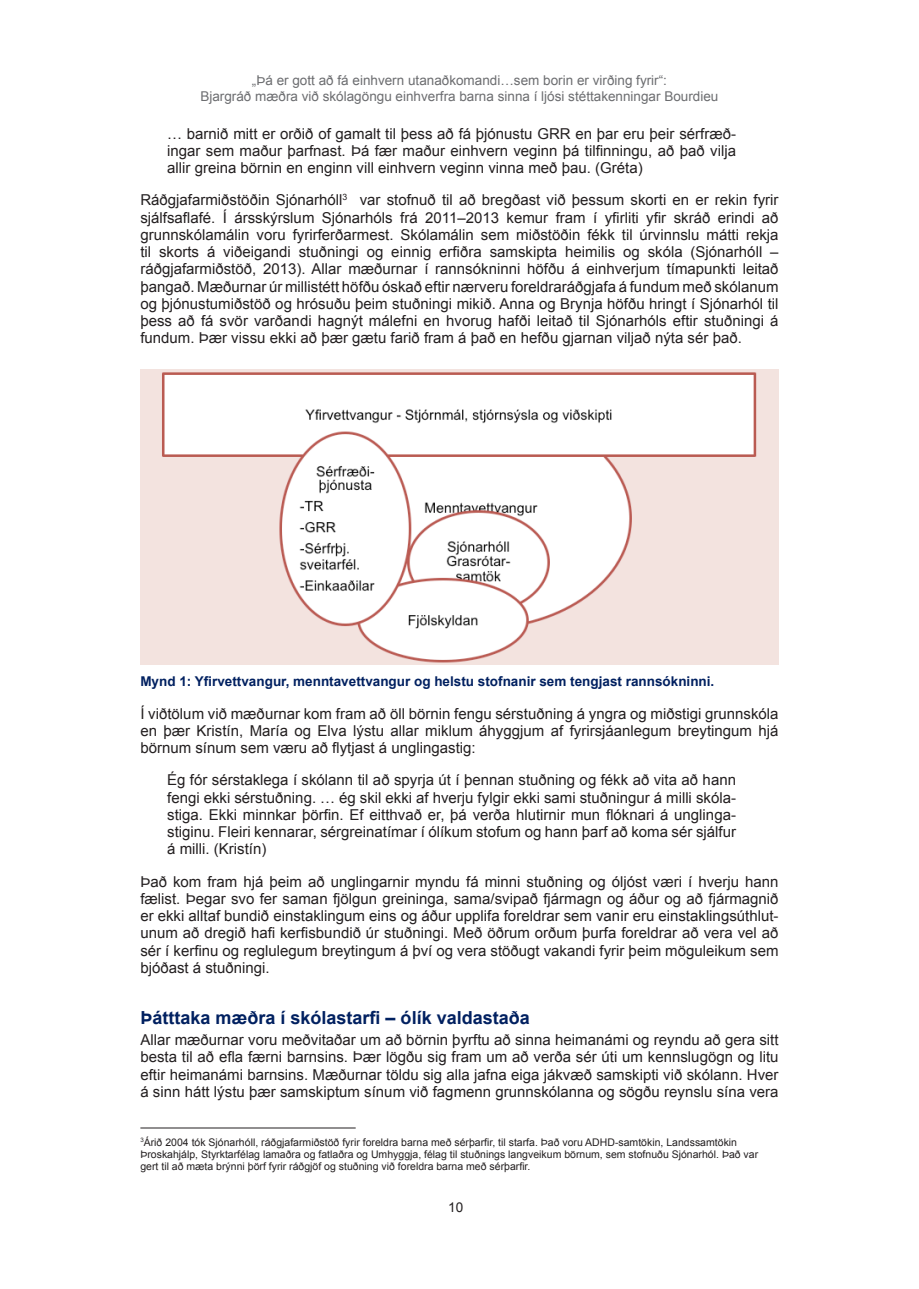
<style>
.page{position:relative;width:919px;height:1289px;background:#fff}
.page>*{position:absolute;margin:0;border:0;box-sizing:border-box;transform-origin:0 0}
._2__stigs_fyrirsogn{font:700 18px "Arial";color:#002060}
.texti{font:15px/17.2px "Arial";color:#231f20;text-align:justify}
.Tilvitnun{font:15px/17.2px "Arial";color:#231f20;text-align:justify}
.t1{font:13.5px/16.2px "Arial";color:#6c6d70;text-align:center}
.Mynd_14_sm_og_myndat{font:700 13.5px "Arial";color:#002060}
.t2{font:13.5px "Arial";color:#231f20}
.t3{font:10.5px/12px "Arial";color:#231f20}
</style>
<div class="page">
<img style="left:140px;top:369px;width:638px;height:295px">
<hr style="left:140px;top:1127px;width:215px;height:1px;background:#231f20">
<p class="t1" style="left:200px;top:72px;width:519px">„Þá er gott að fá einhvern utanaðkomandi…sem borin er virðing fyrir“:<br>Bjargráð mæðra við skólagöngu einhverfra barna sinna í ljósi stéttakenningar Bourdieu</p>
<p class="Tilvitnun" style="left:167px;top:125px;width:570px">… barnið mitt er orðið of gamalt til þess að fá þjónustu GRR en þar eru þeir sérfræð&shy;ingar sem maður þarfnast. Þá fær maður einhvern veginn þá tilfinningu, að það vilja allir greina börnin en enginn vill einhvern veginn vinna með þau. (Gréta)</p>
<p class="texti" style="left:140px;top:191px;width:639px">Ráðgjafarmiðstöðin Sjónarhóll<sup>3</sup> var stofnuð til að bregðast við þessum skorti en er rekin fyrir sjálfsaflafé. Í ársskýrslum Sjónarhóls frá 2011–2013 kemur fram í yfirliti yfir skráð erindi að grunnskólamálin voru fyrirferðarmest. Skólamálin sem miðstöðin fékk til úrvinnslu mátti rekja til skorts á viðeigandi stuðningi og einnig erfiðra samskipta heimilis og skóla (Sjónarhóll – ráðgjafarmiðstöð, 2013). Allar mæðurnar í rannsókninni höfðu á einhverjum tímapunkti leitað þangað. Mæðurnar úr millistétt höfðu óskað eftir nærveru foreldraráðgjafa á fundum með skólanum og þjónustumiðstöð og hrósuðu þeim stuðningi mikið. Anna og Brynja höfðu hringt í Sjónarhól til þess að fá svör varðandi hagnýt málefni en hvorug hafði leitað til Sjónarhóls eftir stuðningi á fundum. Þær vissu ekki að þær gætu farið fram á það en hefðu gjarnan viljað nýta sér það.</p>
<p class="Mynd_14_sm_og_myndat" style="left:140px;top:672px;width:575px">Mynd 1: Yfirvettvangur, menntavettvangur og helstu stofnanir sem tengjast rannsókninni.</p>
<p class="texti" style="left:140px;top:704px;width:639px">Í viðtölum við mæðurnar kom fram að öll börnin fengu sérstuðning á yngra og miðstigi grunnskóla en þær Kristín, María og Elva lýstu allar miklum áhyggjum af fyrirsjáanlegum breytingum hjá börnum sínum sem væru að flytjast á unglingastig:</p>
<p class="Tilvitnun" style="left:167px;top:771px;width:570px">Ég fór sérstaklega í skólann til að spyrja út í þennan stuðning og fékk að vita að hann fengi ekki sérstuðning. … ég skil ekki af hverju fylgir ekki sami stuðningur á milli skóla&shy;stiga. Ekki minnkar þörfin. Ef eitthvað er, þá verða hlutirnir mun flóknari á unglinga&shy;stiginu. Fleiri kennarar, sérgreinatímar í ólíkum stofum og hann þarf að koma sér sjálfur á milli. (Kristín)</p>
<p class="texti" style="left:140px;top:872px;width:639px">Það kom fram hjá þeim að unglingarnir myndu fá minni stuðning og óljóst væri í hverju hann fælist. Þegar svo fer saman fjölgun greininga, sama/svipað fjármagn og áður og að fjármagnið er ekki alltaf bundið einstaklingum eins og áður upplifa foreldrar sem vanir eru einstaklingsúthlut&shy;unum að dregið hafi kerfisbundið úr stuðningi. Með öðrum orðum þurfa foreldrar að vera vel að sér í kerfinu og reglulegum breytingum á því og vera stöðugt vakandi fyrir þeim möguleikum sem bjóðast á stuðningi.</p>
<p class="_2__stigs_fyrirsogn" style="left:140px;top:1005px;width:391px">Þátttaka mæðra í skólastarfi – ólík valdastaða</p>
<p class="texti" style="left:140px;top:1031px;width:639px">Allar mæðurnar voru meðvitaðar um að börnin þyrftu að sinna heimanámi og reyndu að gera sitt besta til að efla færni barnsins. Þær lögðu sig fram um að verða sér úti um kennslugögn og litu eftir heimanámi barnsins. Mæðurnar töldu sig alla jafna eiga jákvæð samskipti við skólann. Hver á sinn hátt lýstu þær samskiptum sínum við fagmenn grunnskólanna og sögðu reynslu sína vera</p>
<p class="t3" style="left:140px;top:1136px;width:619px"><sup>3</sup>Árið 2004 tók Sjónarhóll, ráðgjafarmiðstöð fyrir foreldra barna með sérþarfir, til starfa. Það voru ADHD-samtökin, Landssamtökin<br>Þroskahjálp, Styrktarfélag lamaðra og fatlaðra og Umhyggja, félag til stuðnings langveikum börnum, sem stofnuðu Sjónarhól. Það var gert til að mæta brýnni þörf fyrir ráðgjöf og stuðning við foreldra barna með sérþarfir.</p>
<p class="t2" style="left:448px;top:1198px;width:17px">10</p>
</div>
